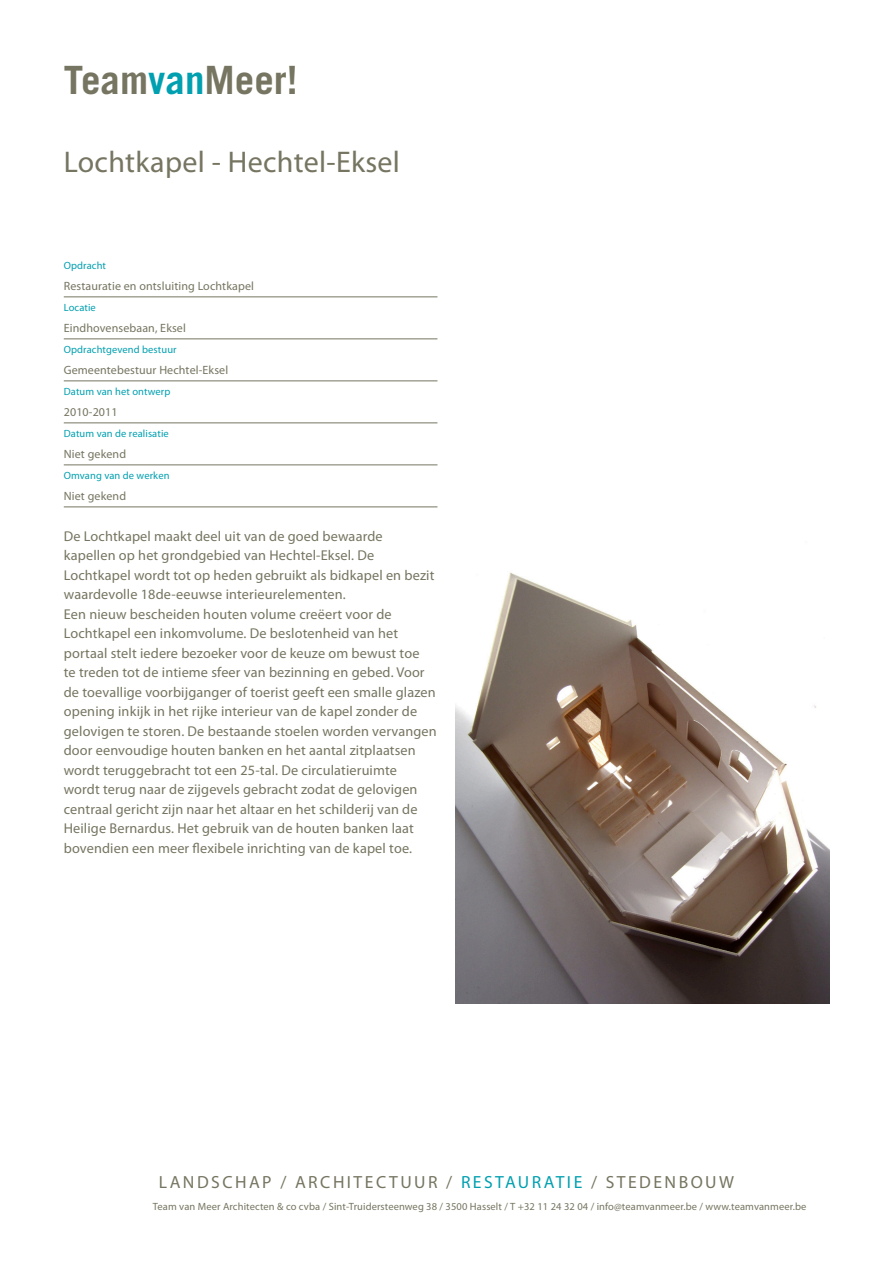
<style>
.page{position:relative;width:893px;height:1263px;background:#fff}
.page>*{position:absolute;margin:0;border:0;box-sizing:border-box;transform-origin:0 0}
.t1{font:700 39px "Trade Gothic LT";color:#767561}
.t2{font:30px "Myriad Pro";letter-spacing:.01em;color:#767561}
.t3{font:17.7px "Myriad Pro";letter-spacing:.14em;color:#767561}
.t4{font:14.25px/19.5px "Myriad Pro";letter-spacing:.01em;color:#767561}
.t5{font:12px "Myriad Pro";letter-spacing:.01em;color:#767561}
.t6{font:10.5px "Myriad Pro";letter-spacing:.01em;color:#767561}
.t7{font:10.5px "Myriad Pro";letter-spacing:.01em;color:#00a0b0}
.s1{color:#00a0b0}
</style>
<div class="page">
<hr style="left:64px;top:297px;width:373px;height:1px;background:#767561">
<hr style="left:64px;top:339px;width:373px;height:1px;background:#767561">
<hr style="left:64px;top:381px;width:373px;height:1px;background:#767561">
<hr style="left:64px;top:423px;width:373px;height:1px;background:#767561">
<hr style="left:64px;top:465px;width:373px;height:1px;background:#767561">
<hr style="left:64px;top:507px;width:373px;height:1px;background:#767561">
<img style="left:455px;top:572px;width:374px;height:431px">
<h1 class="t1" style="left:64px;top:56px;width:235px">Team<span class="s1">van</span>Meer!</h1>
<p class="t2" style="left:64px;top:144px;width:338px">Lochtkapel - Hechtel-Eksel</p>
<p class="t7" style="left:64px;top:259px;width:44px">Opdracht</p>
<p class="t5" style="left:64px;top:279px;width:192px">Restauratie en ontsluiting Lochtkapel</p>
<p class="t7" style="left:64px;top:301px;width:34px">Locatie</p>
<p class="t5" style="left:64px;top:321px;width:124px">Eindhovensebaan, Eksel</p>
<p class="t7" style="left:64px;top:343px;width:114px">Opdrachtgevend bestuur</p>
<p class="t5" style="left:64px;top:363px;width:166px">Gemeentebestuur Hechtel-Eksel</p>
<p class="t7" style="left:64px;top:385px;width:108px">Datum van het ontwerp</p>
<p class="t5" style="left:64px;top:405px;width:55px">2010-2011</p>
<p class="t7" style="left:64px;top:427px;width:107px">Datum van de realisatie</p>
<p class="t5" style="left:64px;top:447px;width:64px">Niet gekend</p>
<p class="t7" style="left:64px;top:469px;width:107px">Omvang van de werken</p>
<p class="t5" style="left:64px;top:489px;width:64px">Niet gekend</p>
<p class="t4" style="left:64px;top:526px;width:372px">De Lochtkapel maakt deel uit van de goed bewaarde kapellen op het grondgebied van Hechtel-Eksel. De Lochtkapel wordt tot op heden gebruikt als bidkapel en bezit waardevolle 18de-eeuwse interieurelementen.</p>
<p class="t4" style="left:64px;top:604px;width:375px">Een nieuw bescheiden houten volume creëert voor de Lochtkapel een inkomvolume. De beslotenheid van het portaal stelt iedere bezoeker voor de keuze om bewust toe<br>te treden tot de intieme sfeer van bezinning en gebed. Voor de toevallige voorbijganger of toerist geeft een smalle glazen opening inkijk in het rijke interieur van de kapel zonder de gelovigen te storen. De bestaande stoelen worden vervangen door eenvoudige houten banken en het aantal zitplaatsen wordt teruggebracht tot een 25-tal. De circulatieruimte<br>wordt terug naar de zijgevels gebracht zodat de gelovigen centraal gericht zijn naar het altaar en het schilderij van de Heilige Bernardus. Het gebruik van de houten banken laat bovendien een meer flexibele inrichting van de kapel toe.</p>
<p class="t3" style="left:159px;top:1171px;width:577px">LANDSCHAP / ARCHITECTUUR / <span class="s1">RESTAURATIE</span> / STEDENBOUW</p>
<p class="t6" style="left:153px;top:1199px;width:655px">Team van Meer Architecten &amp; co cvba / Sint-Truidersteenweg 38 / 3500 Hasselt / T +32 11 24 32 04 / info@teamvanmeer.be / www.teamvanmeer.be</p>
</div>
